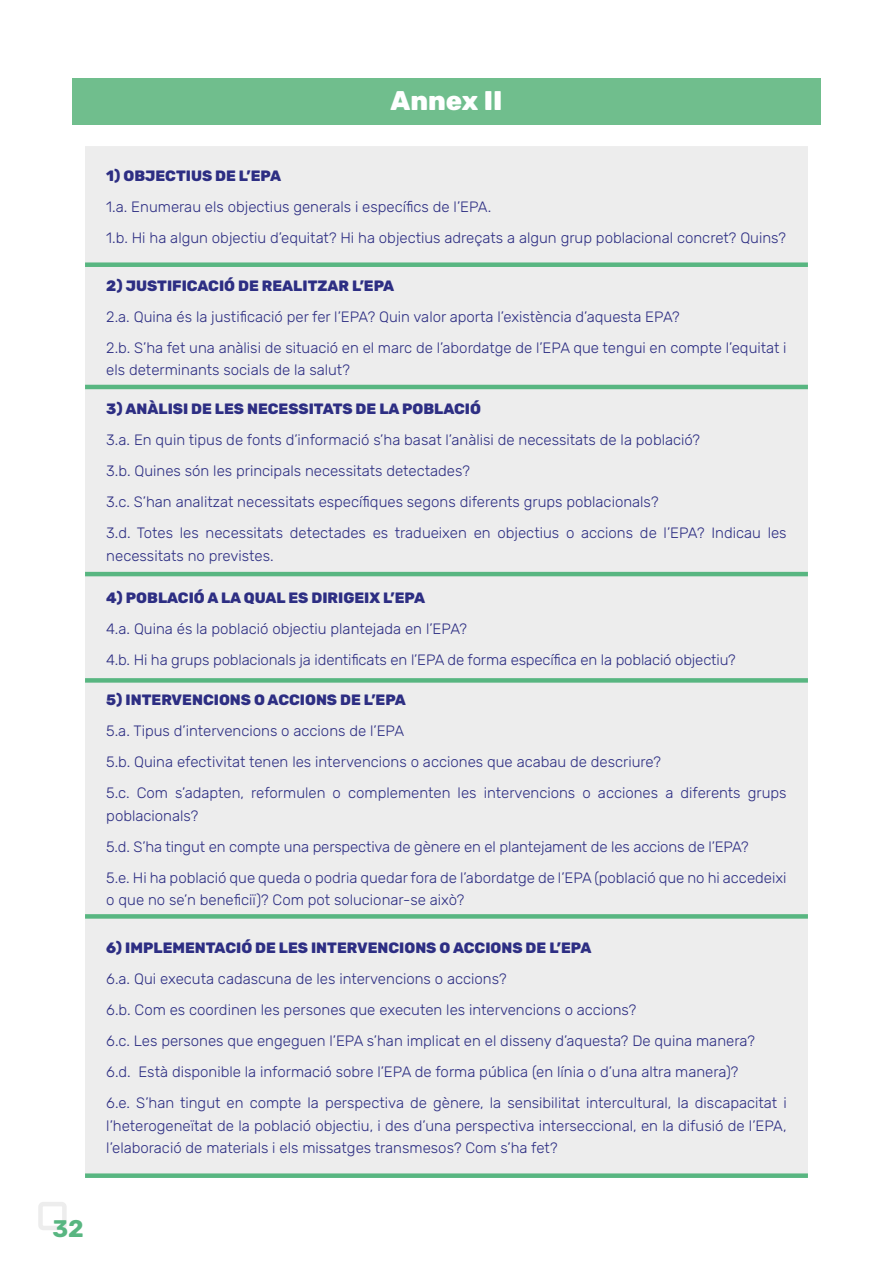
<style>
.page{position:relative;width:893px;height:1263px;background:#fff}
.page>*{position:absolute;margin:0;border:0;box-sizing:border-box;transform-origin:0 0}
.t1{font:800 27px "Rubik";color:#fff}
.t2{font:700 24px "Rubik";color:#58b681}
.Tabla_de_contenidos{font:300 15px/22.5px "Rubik";color:#2d2e83}
.Tabla_de_contenidos-2{font:800 15px "Rubik";color:#2d2e83}
</style>
<div class="page">
<div style="left:38px;top:1202px;width:29px;height:28px;border:4px solid #ededed;border-radius:3px"></div>
<div style="left:72px;top:78px;width:749px;height:46px;background:#70be8d"></div>
<div style="left:85px;top:146px;width:723px;height:1027px;background:#ededed"></div>
<div style="left:85px;top:262px;width:723px;height:5px;background:#58b681"></div>
<hr style="left:85px;top:385px;width:723px;height:4px;background:#58b681">
<hr style="left:85px;top:572px;width:723px;height:4px;background:#58b681">
<div style="left:85px;top:678px;width:723px;height:5px;background:#58b681"></div>
<div style="left:85px;top:914px;width:723px;height:5px;background:#58b681"></div>
<div style="left:85px;top:1173px;width:723px;height:5px;background:#58b681"></div>
<h1 class="t1" style="left:391px;top:86px;width:113px">Annex II</h1>
<p class="Tabla_de_contenidos-2" style="left:106px;top:168px;width:176px">1) OBJECTIUS DE L’EPA</p>
<p class="Tabla_de_contenidos" style="left:106px;top:196px;width:386px">1.a. Enumerau els objectius generals i específics de l’EPA.</p>
<p class="Tabla_de_contenidos" style="left:106px;top:227px;width:681px">1.b. Hi ha algun objectiu d’equitat? Hi ha objectius adreçats a algun grup poblacional concret? Quins?</p>
<p class="Tabla_de_contenidos-2" style="left:106px;top:277px;width:289px">2) JUSTIFICACIÓ DE REALITZAR L’EPA</p>
<p class="Tabla_de_contenidos" style="left:106px;top:306px;width:575px">2.a. Quina és la justificació per fer l’EPA? Quin valor aporta l’existència d’aquesta EPA?</p>
<p class="Tabla_de_contenidos" style="left:106px;top:337px;width:682px">2.b. S’ha fet una anàlisi de situació en el marc de l’abordatge de l’EPA que tengui en compte l’equitat i els determinants socials de la salut?</p>
<p class="Tabla_de_contenidos-2" style="left:106px;top:401px;width:376px">3) ANÀLISI DE LES NECESSITATS DE LA POBLACIÓ</p>
<p class="Tabla_de_contenidos" style="left:106px;top:429px;width:595px">3.a. En quin tipus de fonts d’informació s’ha basat l’anàlisi de necessitats de la població?</p>
<p class="Tabla_de_contenidos" style="left:106px;top:460px;width:365px">3.b. Quines són les principals necessitats detectades?</p>
<p class="Tabla_de_contenidos" style="left:106px;top:491px;width:554px">3.c. S’han analitzat necessitats específiques segons diferents grups poblacionals?</p>
<p class="Tabla_de_contenidos" style="left:106px;top:522px;width:682px">3.d. Totes les necessitats detectades es tradueixen en objectius o accions de l’EPA? Indicau les necessitats no previstes.</p>
<p class="Tabla_de_contenidos-2" style="left:106px;top:590px;width:320px">4) POBLACIÓ A LA QUAL ES DIRIGEIX L’EPA</p>
<p class="Tabla_de_contenidos" style="left:106px;top:618px;width:362px">4.a. Quina és la població objectiu plantejada en l’EPA?</p>
<p class="Tabla_de_contenidos" style="left:106px;top:649px;width:631px">4.b. Hi ha grups poblacionals ja identificats en l’EPA de forma específica en la població objectiu?</p>
<p class="Tabla_de_contenidos-2" style="left:106px;top:692px;width:301px">5) INTERVENCIONS O ACCIONS DE L’EPA</p>
<p class="Tabla_de_contenidos" style="left:106px;top:720px;width:299px">5.a. Tipus d’intervencions o accions de l’EPA</p>
<p class="Tabla_de_contenidos" style="left:106px;top:751px;width:556px">5.b. Quina efectivitat tenen les intervencions o acciones que acabau de descriure?</p>
<p class="Tabla_de_contenidos" style="left:106px;top:782px;width:682px">5.c. Com s’adapten, reformulen o complementen les intervencions o acciones a diferents grups poblacionals?</p>
<p class="Tabla_de_contenidos" style="left:106px;top:836px;width:644px">5.d. S’ha tingut en compte una perspectiva de gènere en el plantejament de les accions de l’EPA?</p>
<p class="Tabla_de_contenidos" style="left:106px;top:867px;width:682px">5.e. Hi ha població que queda o podria quedar fora de l’abordatge de l’EPA (població que no hi accedeixi o que no se’n beneficiï)? Com pot solucionar-se això?</p>
<p class="Tabla_de_contenidos-2" style="left:106px;top:939px;width:487px">6) IMPLEMENTACIÓ DE LES INTERVENCIONS O ACCIONS DE L’EPA</p>
<p class="Tabla_de_contenidos" style="left:106px;top:968px;width:402px">6.a. Qui executa cadascuna de les intervencions o accions?</p>
<p class="Tabla_de_contenidos" style="left:106px;top:999px;width:532px">6.b. Com es coordinen les persones que executen les intervencions o accions?</p>
<p class="Tabla_de_contenidos" style="left:106px;top:1030px;width:650px">6.c. Les persones que engeguen l’EPA s’han implicat en el disseny d’aquesta? De quina manera?</p>
<p class="Tabla_de_contenidos" style="left:106px;top:1061px;width:633px">6.d. Està disponible la informació sobre l’EPA de forma pública (en línia o d’una altra manera)?</p>
<p class="Tabla_de_contenidos" style="left:106px;top:1092px;width:682px;text-align:justify">6.e. S’han tingut en compte la perspectiva de gènere, la sensibilitat intercultural, la discapacitat i l’heterogeneïtat de la població objectiu, i des d’una perspectiva interseccional, en la difusió de l’EPA, l’elaboració de materials i els missatges transmesos? Com s’ha fet?</p>
<h2 class="t2" style="left:52px;top:1215px;width:33px">32</h2>
</div>
